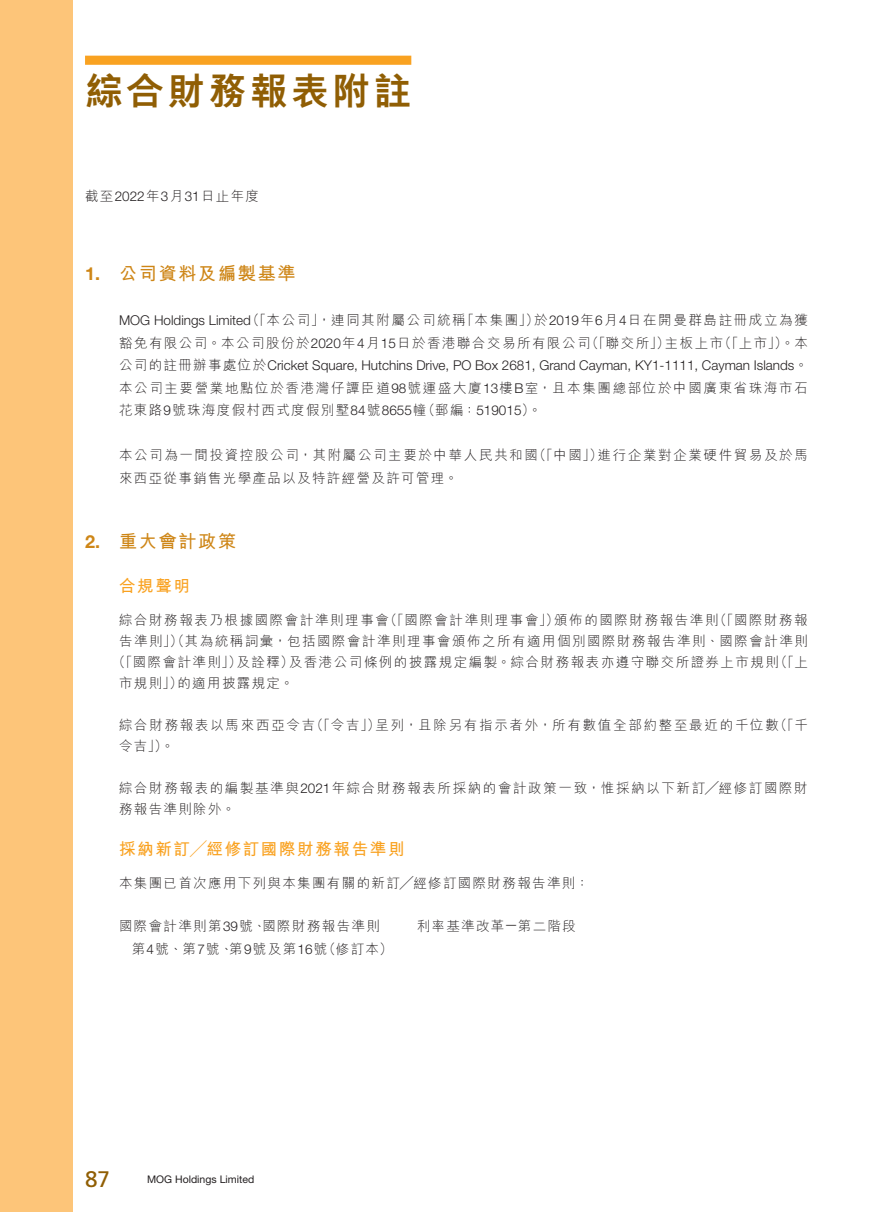
<style>
.page{position:relative;width:893px;height:1212px;background:#fff}
.page>*{position:absolute;margin:0;border:0;box-sizing:border-box;transform-origin:0 0}
.t1{font:800 37.5px "M Hei HK";letter-spacing:.1em;color:#905e04}
.t2{font:22.5px "Frutiger LT Std";color:#905e04}
.t3{font:700 18px "M Hei HK";letter-spacing:.1em;color:#ce8617}
.t4{font:700 18px "Helvetica Neue LT Std";color:#ce8617}
.t5{font:700 16.5px "M Hei HK";letter-spacing:.1em;color:#f9a221}
.t6{font:300 13.5px/21px "M Hei HK";letter-spacing:.115em;color:#231f20}
.t7{font:300 13.5px "Helvetica Neue LT Std";color:#231f20}
.t8{font:10.5px "Helvetica Neue LT Std";color:#231f20}
.s1{font-family:"Helvetica Neue LT Std"}
.s2{font-family:"M Hei HK"}
</style>
<div class="page">
<div style="left:85px;top:56px;width:326px;height:9px;background:#f9a221"></div>
<div style="left:0;top:0;width:72px;height:1212px;background:#fdc579"></div>
<h1 class="t1" style="left:85px;top:73px;width:328px">綜合財務報表附註</h1>
<p class="t6" style="left:85px;top:185px;width:176px">截至<span class="s1">2022</span>年<span class="s1">3</span>月<span class="s1">31</span>日止年度</p>
<h3 class="t4" style="left:85px;top:262px;width:17px">1.</h3>
<h3 class="t4" style="left:85px;top:531px;width:17px">2.</h3>
<h3 class="t3" style="left:119px;top:260px;width:178px">公司資料及編製基準</h3>
<p class="t6" style="left:246px;top:310px;width:221px">（「本公司，」連同其附屬公司統稱</p>
<p class="t6" style="left:461px;top:310px;width:80px">「本集團」）</p>
<p class="t6" style="left:534px;top:310px;width:275px">於<span class="s1">2019</span>年<span class="s1">6</span>月<span class="s1">4</span>日在開曼群島註冊成立為獲</p>
<p class="t7" style="left:119px;top:312px;width:134px">MOG Holdings Limited</p>
<p class="t6" style="left:585px;top:332px;width:86px">（「聯交所」）</p>
<p class="t6" style="left:718px;top:332px;width:91px">（「上市」）。本</p>
<p class="t6" style="left:119px;top:332px;width:473px">豁免有限公司。本公司股份於<span class="s1">2020</span>年<span class="s1">4</span>月<span class="s1">15</span>日於香港聯合交易所有限公司</p>
<p class="t7" style="left:119px;top:357px;width:690px"><span class="s2">公司的註冊辦事處位於</span>Cricket Square, Hutchins Drive, PO Box 2681, Grand Cayman, KY1-1111, Cayman Islands<span class="s2">。</span></p>
<p class="t6" style="left:422px;top:376px;width:388px;line-height:22.5px;text-indent:-303px">本公司主要營業地點位於香港灣仔譚臣道<span class="s1">98</span>號運盛大廈<span class="s1">13</span>樓<span class="s1">B</span>室，且本集團總部位於中國廣東省珠海市石（郵編：<span class="s1">519015</span> 。(</p>
<p class="t6" style="left:665px;top:332px;width:60px">主板上市</p>
<p class="t6" style="left:119px;top:400px;width:309px">花東路<span class="s1">9</span>號珠海度假村西式度假別墅<span class="s1">84</span>號<span class="s1">8655</span>幢</p>
<p class="t6" style="left:533px;top:445px;width:71px">（「中國」）</p>
<p class="t6" style="left:119px;top:444px;width:420px;line-height:22.5px">本公司為一間投資控股公司，其附屬公司主要於中華人民共和國來西亞從事銷售光學產品以及特許經營及許可管理。</p>
<p class="t6" style="left:598px;top:445px;width:212px">進行企業對企業硬件貿易及於馬</p>
<h3 class="t3" style="left:119px;top:529px;width:118px">重大會計政策</h3>
<p class="t5" style="left:119px;top:574px;width:72px">合規聲明</p>
<p class="t6" style="left:384px;top:609px;width:177px">（「國際會計準則理事會」）</p>
<p class="t6" style="left:713px;top:609px;width:96px">（「國際財務報</p>
<p class="t6" style="left:119px;top:609px;width:271px">綜合財務報表乃根據國際會計準則理事會</p>
<p class="t6" style="left:119px;top:630px;width:690px">告準則」）（其為統稱詞彙，包括國際會計準則理事會頒佈之所有適用個別國際財務報告準則、國際會計準則</p>
<p class="t6" style="left:774px;top:651px;width:35px">（「上</p>
<p class="t6" style="left:554px;top:609px;width:166px">頒佈的國際財務報告準則</p>
<p class="t6" style="left:177px;top:651px;width:118px;text-indent:-65px">（「國際會計準則」）<br>的適用披露規定。</p>
<p class="t6" style="left:237px;top:651px;width:59px">及詮釋）</p>
<p class="t6" style="left:289px;top:651px;width:492px">及香港公司條例的披露規定編製。綜合財務報表亦遵守聯交所證券上市規則</p>
<p class="t6" style="left:119px;top:672px;width:65px">市規則」）</p>
<p class="t6" style="left:119px;top:714px;width:198px">綜合財務報表以馬來西亞令吉令吉 。(「</p>
<p class="t6" style="left:119px;top:777px;width:690px">綜合財務報表的編製基準與<span class="s1">2021</span>年綜合財務報表所採納的會計政策一致，惟採納以下新訂╱經修訂國際財務報告準則除外。</p>
<p class="t5" style="left:119px;top:837px;width:287px">採納新訂╱經修訂國際財務報告準則</p>
<p class="t6" style="left:119px;top:872px;width:471px">本集團已首次應用下列與本集團有關的新訂╱經修訂國際財務報告準則：</p>
<p class="t6" style="left:262px;top:916px;width:119px">國際財務報告準則</p>
<p class="t6" style="left:310px;top:714px;width:72px">（「令吉」）</p>
<p class="t6" style="left:774px;top:714px;width:36px">（「千</p>
<p class="t6" style="left:376px;top:714px;width:405px">呈列，且除另有指示者外，所有數值全部約整至最近的千位數</p>
<p class="t6" style="left:119px;top:916px;width:149px">國際會計準則第<span class="s1">39</span>號、</p>
<p class="t6" style="left:518px;top:916px;width:60px">第二階段</p>
<p class="t6" style="left:417px;top:916px;width:89px">利率基準改革</p>
<p class="t7" style="left:504px;top:916px;width:15px">—</p>
<p class="t6" style="left:322px;top:938px;width:72px">（修訂本(</p>
<p class="t6" style="left:132px;top:938px;width:103px">第<span class="s1">4</span>號、第<span class="s1">7</span>號、</p>
<p class="t6" style="left:229px;top:938px;width:100px">第<span class="s1">9</span>號及第<span class="s1">16</span>號</p>
<h2 class="t2" style="left:85px;top:1166px;width:27px">87</h2>
<p class="t8" style="left:147px;top:1173px;width:109px">MOG Holdings Limited</p>
</div>
